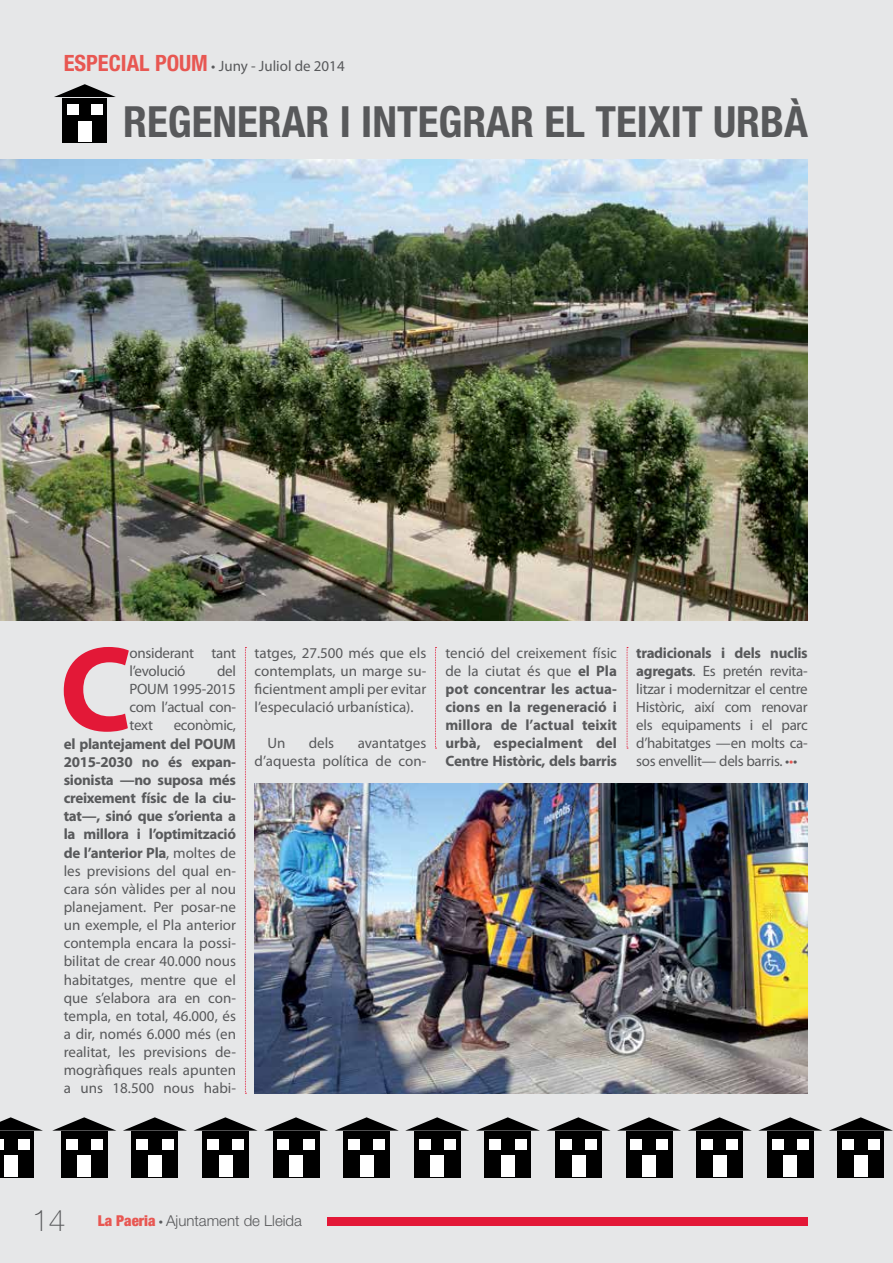
<style>
.page{position:relative;width:893px;height:1263px;background:#e6e7e8}
.page>*{position:absolute;margin:0;border:0;box-sizing:border-box;transform-origin:0 0}
.t1{font:700 121.8px "Myriad Pro";color:#e31837}
.t2{font:700 condensed 43.05px "Helvetica Neue LT Std";color:#58595b}
.t3{font:15px/18.1px "Myriad Pro";color:#58595b;text-align:justify}
.t4{font:700 15px/18px "Myriad Pro";letter-spacing:-.005em;color:#58595b;text-align:justify}
.t5{font:15px/18px "Myriad Pro";letter-spacing:-.02em;color:#58595b}
.t6{font:300 15px "Helvetica Neue LT Std";color:#58595b}
.s1{font-family:"Helvetica Neue LT Std";font-weight:700;font-stretch:condensed;font-size:22.5px;color:#e85752}
.s2{font-weight:700}
.s3{font-weight:400}
.s4{color:#e85752}
.s5{font-weight:100;font-size:30px}
.s6{font-weight:900;font-stretch:condensed;color:#e85752}
.s7{font-family:"Myriad Pro";font-weight:400}
</style>
<div class="page">
<div style="left:327px;top:1217px;width:481px;height:9px;background:#e31837"></div>
<div style="left:63px;top:98px;width:44px;height:45px;background:#000"></div>
<svg style="left:54px;top:84px;width:62px;height:13px"></svg>
<div style="left:78px;top:121px;width:13px;height:21px;background:#fff"></div>
<div style="left:67px;top:105px;width:11px;height:10px;background:#fff"></div>
<div style="left:92px;top:105px;width:11px;height:10px;background:#fff"></div>
<div style="left:61px;top:1132px;width:46px;height:46px;background:#000"></div>
<svg style="left:52px;top:1117px;width:64px;height:14px"></svg>
<div style="left:78px;top:1156px;width:13px;height:21px;background:#fff"></div>
<div style="left:66px;top:1138px;width:11px;height:11px;background:#fff"></div>
<div style="left:91px;top:1138px;width:12px;height:11px;background:#fff"></div>
<div style="left:0;top:1132px;width:34px;height:46px;background:#000"></div>
<svg style="left:0;top:1117px;width:43px;height:14px"></svg>
<div style="left:4px;top:1156px;width:14px;height:21px;background:#fff"></div>
<hr style="left:0;top:1138px;width:4px;height:11px;background:#fff">
<div style="left:18px;top:1138px;width:11px;height:11px;background:#fff"></div>
<div style="left:344px;top:1132px;width:46px;height:46px;background:#000"></div>
<svg style="left:335px;top:1117px;width:64px;height:14px"></svg>
<div style="left:360px;top:1156px;width:13px;height:21px;background:#fff"></div>
<div style="left:348px;top:1138px;width:12px;height:11px;background:#fff"></div>
<div style="left:374px;top:1138px;width:11px;height:11px;background:#fff"></div>
<div style="left:626px;top:1132px;width:46px;height:46px;background:#000"></div>
<svg style="left:617px;top:1117px;width:64px;height:14px"></svg>
<div style="left:642px;top:1156px;width:14px;height:21px;background:#fff"></div>
<div style="left:631px;top:1138px;width:11px;height:11px;background:#fff"></div>
<div style="left:656px;top:1138px;width:11px;height:11px;background:#fff"></div>
<div style="left:202px;top:1132px;width:47px;height:46px;background:#000"></div>
<svg style="left:193px;top:1117px;width:65px;height:14px"></svg>
<div style="left:219px;top:1156px;width:13px;height:21px;background:#fff"></div>
<div style="left:207px;top:1138px;width:12px;height:11px;background:#fff"></div>
<div style="left:232px;top:1138px;width:12px;height:11px;background:#fff"></div>
<div style="left:485px;top:1132px;width:46px;height:46px;background:#000"></div>
<svg style="left:476px;top:1117px;width:64px;height:14px"></svg>
<div style="left:501px;top:1156px;width:14px;height:21px;background:#fff"></div>
<div style="left:489px;top:1138px;width:12px;height:11px;background:#fff"></div>
<div style="left:515px;top:1138px;width:11px;height:11px;background:#fff"></div>
<div style="left:767px;top:1132px;width:46px;height:46px;background:#000"></div>
<svg style="left:758px;top:1117px;width:64px;height:14px"></svg>
<div style="left:783px;top:1156px;width:14px;height:21px;background:#fff"></div>
<div style="left:772px;top:1138px;width:11px;height:11px;background:#fff"></div>
<div style="left:797px;top:1138px;width:12px;height:11px;background:#fff"></div>
<div style="left:132px;top:1132px;width:46px;height:46px;background:#000"></div>
<svg style="left:123px;top:1117px;width:64px;height:14px"></svg>
<div style="left:148px;top:1156px;width:14px;height:21px;background:#fff"></div>
<div style="left:137px;top:1138px;width:11px;height:11px;background:#fff"></div>
<div style="left:162px;top:1138px;width:11px;height:11px;background:#fff"></div>
<div style="left:414px;top:1132px;width:46px;height:46px;background:#000"></div>
<svg style="left:405px;top:1117px;width:64px;height:14px"></svg>
<div style="left:430px;top:1156px;width:14px;height:21px;background:#fff"></div>
<div style="left:419px;top:1138px;width:11px;height:11px;background:#fff"></div>
<div style="left:444px;top:1138px;width:12px;height:11px;background:#fff"></div>
<div style="left:697px;top:1132px;width:46px;height:46px;background:#000"></div>
<svg style="left:688px;top:1117px;width:64px;height:14px"></svg>
<div style="left:713px;top:1156px;width:13px;height:21px;background:#fff"></div>
<div style="left:701px;top:1138px;width:12px;height:11px;background:#fff"></div>
<div style="left:727px;top:1138px;width:11px;height:11px;background:#fff"></div>
<div style="left:273px;top:1132px;width:46px;height:46px;background:#000"></div>
<svg style="left:264px;top:1117px;width:64px;height:14px"></svg>
<div style="left:289px;top:1156px;width:14px;height:21px;background:#fff"></div>
<div style="left:278px;top:1138px;width:11px;height:11px;background:#fff"></div>
<div style="left:303px;top:1138px;width:11px;height:11px;background:#fff"></div>
<div style="left:555px;top:1132px;width:47px;height:46px;background:#000"></div>
<svg style="left:546px;top:1117px;width:65px;height:14px"></svg>
<div style="left:572px;top:1156px;width:13px;height:21px;background:#fff"></div>
<div style="left:560px;top:1138px;width:11px;height:11px;background:#fff"></div>
<div style="left:585px;top:1138px;width:12px;height:11px;background:#fff"></div>
<div style="left:838px;top:1132px;width:46px;height:46px;background:#000"></div>
<svg style="left:829px;top:1117px;width:64px;height:14px"></svg>
<div style="left:854px;top:1156px;width:14px;height:21px;background:#fff"></div>
<div style="left:842px;top:1138px;width:12px;height:11px;background:#fff"></div>
<div style="left:868px;top:1138px;width:11px;height:11px;background:#fff"></div>
<img style="left:0;top:159px;width:808px;height:461px">
<img style="left:255px;top:783px;width:553px;height:310px">
<svg style="left:627px;top:647px;width:1px;height:102px"></svg>
<svg style="left:435px;top:647px;width:1px;height:102px"></svg>
<svg style="left:245px;top:647px;width:1px;height:447px"></svg>
<hr style="left:892px;top:153px;width:1px;height:64px;background:#ee3430">
<p class="t3" style="left:64px;top:57px;width:282px"><span class="s1">ESPECIAL POUM</span> • Juny - Juliol de 2014</p>
<h2 class="t2" style="left:123px;top:96px;width:686px">REGENERAR I INTEGRAR EL TEIXIT URBÀ</h2>
<h1 class="t1" style="left:60px;top:610px;width:74px">C</h1>
<p class="t5" style="left:130px;top:644px;width:108px">onsiderant tant l’evolució</p>
<p class="t3" style="left:130px;top:662px;width:108px;text-indent:88px">del POUM 1995-2015 com l’actual con&shy;text</p>
<p class="t5" style="left:174px;top:716px;width:64px">econòmic,</p>
<p class="t3" style="left:64px;top:734px;width:174px"><span class="s2">el plantejament del POUM 2015-2030 no és expan&shy;sionista —no suposa més creixement físic de la ciu&shy;tat—, sinó que s’orienta a la millora i l’optimització de l’anterior Pla</span>, moltes de les previsions del qual en&shy;cara són vàlides per al nou planejament. Per posar-ne un exemple, el Pla anterior contempla encara la possi&shy;bilitat de crear 40.000 nous habitatges, mentre que el que s’elabora ara en con&shy;templa, en total, 46.000, és a dir, només 6.000 més (en realitat, les previsions de&shy;mogràfiques reals apunten a uns 18.500 nous habi-</p>
<p class="t3" style="left:255px;top:644px;width:173px">tatges, 27.500 més que els contemplats, un marge su&shy;ficientment ampli per evitar l’especulació urbanística).</p>
<p class="t3" style="left:267px;top:734px;width:20px">Un</p>
<p class="t3" style="left:309px;top:734px;width:27px">dels</p>
<p class="t3" style="left:255px;top:734px;width:173px;text-align:right">avantatges<br>d’aquesta política de con-</p>
<p class="t4" style="left:445px;top:644px;width:173px"><span class="s3">tenció del creixement físic de la ciutat és que</span> el Pla pot concentrar les actua&shy;cions en la regeneració i millora de l’actual teixit urbà, especialment del Centre Històric, dels barris</p>
<p class="t3" style="left:636px;top:644px;width:173px"><span class="s2">tradicionals i dels nuclis agregats</span>. Es pretén revita&shy;litzar i modernitzar el centre Històric, així com renovar els equipaments i el parc d’habitatges —en molts ca&shy;sos envellit— dels barris. •<span class="s4">•</span>•</p>
<p class="t6" style="left:32px;top:1211px;width:271px"><span class="s5">14</span> <span class="s6">La Paeria</span> <span class="s7">•</span> Ajuntament de Lleida</p>
</div>
